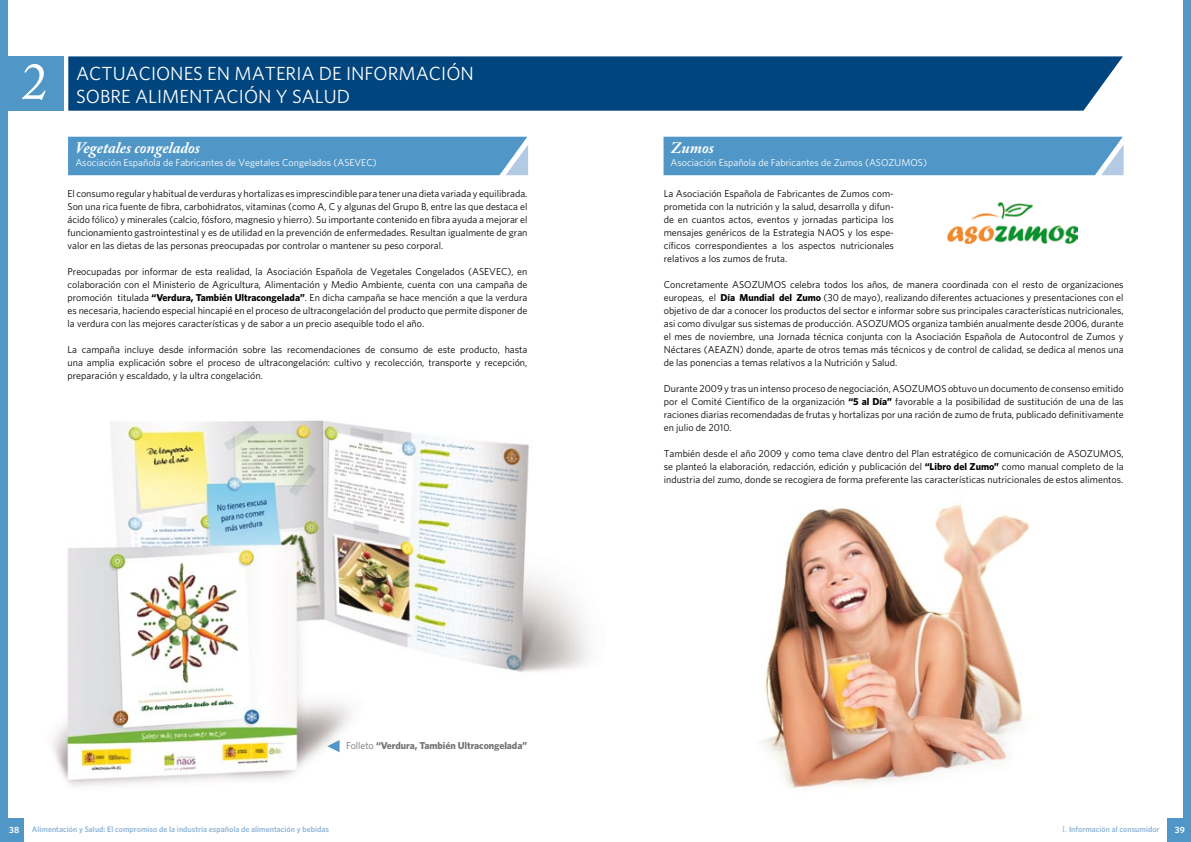
<style>
.page{position:relative;width:1191px;height:842px;background:#fff}
.page>*{position:absolute;margin:0;border:0;box-sizing:border-box;transform-origin:0 0}
.t1{font:51px "Adobe Caslon Pro";color:#fff}
.t2{font:19px/23px "Whitney";color:#fff}
.t3{font:italic 700 16px "Adobe Caslon Pro";color:#fff}
.t4{font:10px/13px "Whitney";color:#000;text-align:justify}
.t5{font:10px "Whitney";color:#fff}
.t6{font:700 10px "Whitney";letter-spacing:-.005em;color:#707172}
.t7{font:600 9px "Whitney";color:#fff}
.t8{font:600 8px "Whitney";color:#8fb5d8}
.s1{font-weight:700}
.s2{font-weight:400}
.s3{font-family:"Adobe Caslon Pro";font-weight:400}
</style>
<div class="page">
<div style="left:0;top:0;width:7px;height:842px;background:#5097c8"></div>
<div style="left:0;top:818px;width:24px;height:24px;background:#5097c8"></div>
<div style="left:1183px;top:0;width:8px;height:842px;background:#5097c8"></div>
<div style="left:1167px;top:818px;width:24px;height:24px;background:#5097c8"></div>
<div style="left:68px;top:56px;width:1055px;height:55px;background:#00457d"></div>
<img style="left:52px;top:420px;width:536px;height:367px">
<div style="left:68px;top:137px;width:460px;height:38px;background:#5097c8"></div>
<div style="left:7px;top:56px;width:57px;height:55px;background:#5097c8"></div>
<svg style="left:327px;top:740px;width:12px;height:12px"></svg>
<img style="left:762px;top:504px;width:267px;height:285px">
<div style="left:663px;top:137px;width:460px;height:38px;background:#5097c8"></div>
<img style="left:947px;top:202px;width:130px;height:41px">
<h1 class="t1" style="left:22px;top:51px;width:27px">2</h1>
<h2 class="t2" style="left:76px;top:61px;width:399px">Actuaciones en Materia de I nformación sobre Alimentación y Salud</h2>
<h3 class="t3" style="left:75px;top:139px;width:126px">Vegetales congelados</h3>
<p class="t5" style="left:75px;top:157px;width:303px">Asociación Española de Fabricantes de Vegetales Congelados (ASEVEC)</p>
<p class="t4" style="left:68px;top:187px;width:461px">El consumo regular y habitual de verduras y hortalizas es imprescindible para tener una dieta variada y equilibrada.<br>Son una rica fuente de fibra, carbohidratos, vitaminas (como A, C y algunas del Grupo B, entre las que destaca el ácido fólico) y minerales (calcio, fósforo, magnesio y hierro). Su importante contenido en fibra ayuda a mejorar el funcionamiento gastrointestinal y es de utilidad en la prevención de enfermedades. Resultan igualmente de gran valor en las dietas de las personas preocupadas por controlar o mantener su peso corporal.</p>
<p class="t4" style="left:68px;top:265px;width:461px">Preocupadas por informar de esta realidad, la Asociación Española de Vegetales Congelados (ASEVEC), en colaboración con el Ministerio de Agricultura, Alimentación y Medio Ambiente, cuenta con una campaña de promoción titulada <span class="s1">“Verdura, También Ultracongelada”</span>. En dicha campaña se hace mención a que la verdura es necesaria, haciendo especial hincapié en el proceso de ultracongelación del producto que permite disponer de la verdura con las mejores características y de sabor a un precio asequible todo el año.</p>
<p class="t4" style="left:68px;top:343px;width:461px">La campaña incluye desde información sobre las recomendaciones de consumo de este producto, hasta una amplia explicación sobre el proceso de ultracongelación: cultivo y recolección, transporte y recepción, preparación y escaldado, y la ultra congelación.</p>
<p class="t6" style="left:346px;top:739px;width:183px"><span class="s2">Folleto</span> “Verdura, También Ultracongelada”</p>
<h3 class="t3" style="left:670px;top:139px;width:45px">Zumos</h3>
<p class="t5" style="left:670px;top:157px;width:206px">Asociación Española de Fabricantes de Zumos (ASO</p>
<p class="t5" style="left:888px;top:157px;width:14px">ZUMOS</p>
<p class="t5" style="left:923px;top:157px;width:5px">)</p>
<p class="t4" style="left:664px;top:187px;width:232px">La Asociación Española de Fabricantes de Zumos com&shy;prometida con la nutrición y la salud, desarrolla y difun&shy;de en cuantos actos, eventos y jornadas participa los mensajes genéricos de la Estrategia NAOS</p>
<p class="t4" style="left:664px;top:226px;width:232px;text-indent:184px">y los espe&shy;cíficos correspondientes a los aspectos nutricionales relativos a los zumos de fruta.</p>
<p class="t4" style="left:664px;top:278px;width:76px">Concretamente ASO</p>
<p class="t4" style="left:751px;top:278px;width:14px">ZUMOS</p>
<p class="t4" style="left:664px;top:278px;width:461px;text-indent:126px">celebra todos los años, de manera coordinada con el resto de organizaciones europeas, el <span class="s1">Día Mundial del Zumo</span> (30 de mayo), realizando diferentes actuaciones y presentaciones con el objetivo de dar a conocer los productos del sector e informar sobre sus principales características nutricionales, asi como divulgar sus sistemas de producción. ASOZUMOS organiza también anualmente desde 2006, durante el mes de noviembre, una Jornada técnica conjunta con la Asociación Española de Autocontrol de Zumos y N éctares (AEA</p>
<p class="t4" style="left:664px;top:343px;width:461px;text-indent:63px">ZN) donde, aparte de otros temas más técnicos y de control de calidad, se dedica al menos una de las ponencias a temas relativos a la N utrición y Salud.</p>
<p class="t4" style="left:664px;top:382px;width:461px">Durante 2009 y tras un intenso proceso de negociación, ASOZUMOS obtuvo un documento de consenso emitido por el Comité Científico de la organización <span class="s1">“5 al Día”</span> favorable a la posibilidad de sustitución de una de las raciones diarias recomendadas de frutas y hortalizas por una ración de zumo de fruta, publicado definitivamente en julio de 2010.</p>
<p class="t4" style="left:664px;top:447px;width:461px">También desde el año 2009 y como tema clave dentro del Plan estratégico de comunicación de ASOZUMOS, se planteó la elaboración, redacción, edición y publicación del <span class="s1">“Libro del Zumo”</span> como manual completo de la industria del zumo, donde se recogiera de forma preferente las características nutricionales de estos alimentos.</p>
<p class="t7" style="left:9px;top:825px;width:11px">38</p>
<p class="t8" style="left:32px;top:825px;width:299px">Alimentación y Salud: El compromiso de la industria española de alimentación y bebidas</p>
<p class="t8" style="left:1062px;top:825px;width:99px"><span class="s3">I.</span> Información al consumidor</p>
<p class="t7" style="left:1175px;top:825px;width:11px">39</p>
</div>
